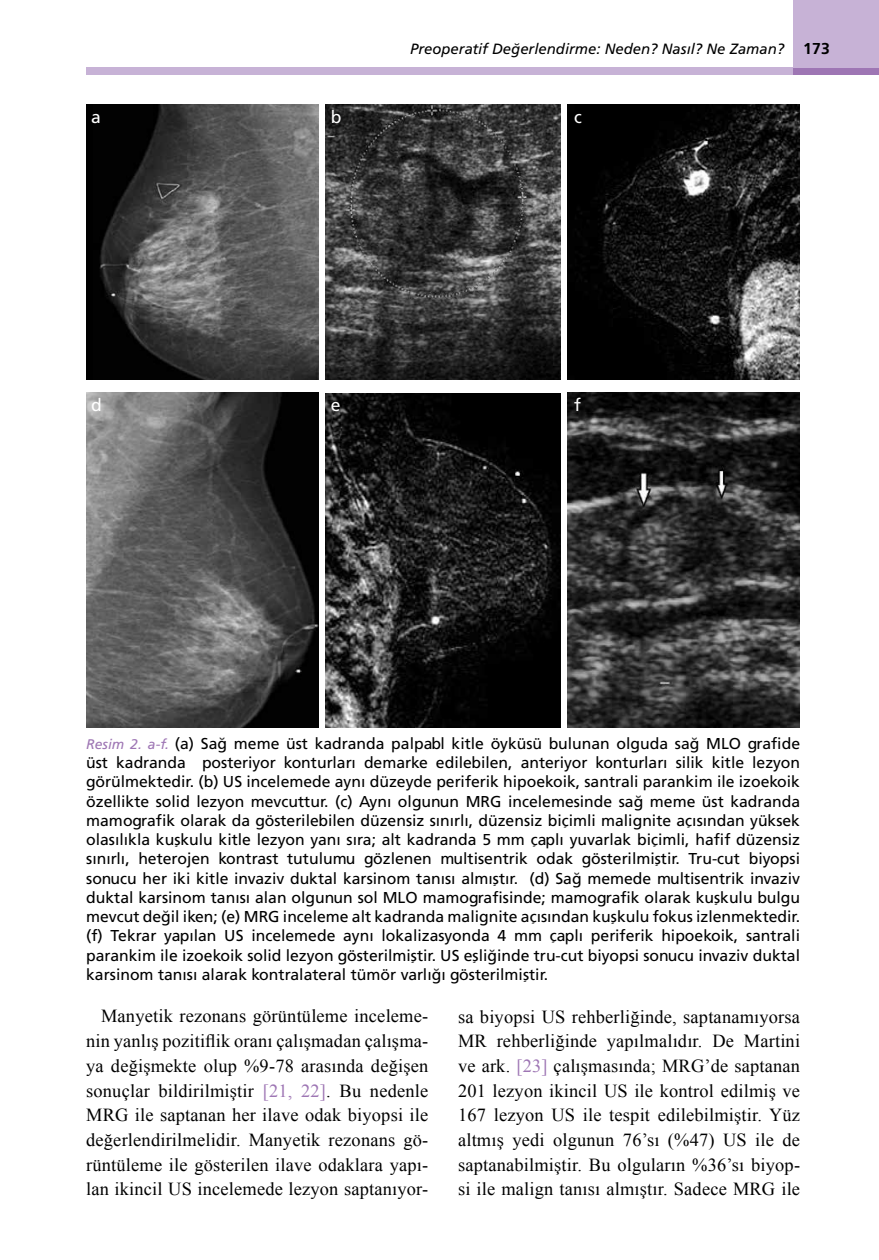
<style>
.page{position:relative;width:879px;height:1260px;background:#fff}
.page>*{position:absolute;margin:0;border:0;box-sizing:border-box;transform-origin:0 0}
.t1{font:18.38px/24.7px "Times New Roman";letter-spacing:.01em;color:#000;text-align:justify}
.t2{font:17.5px "Frutiger Normal Tr";color:#fff}
.t3{font:15.75px/19.2px "Frutiger Normal Tr";color:#000;text-align:justify}
.t4{font:14.88px "Frutiger Italic Tr";color:#000}
.s1{font-family:"Frutiger Bold Tr";font-size:15.75px}
.s2{font-family:"Frutiger Italic Tr";font-size:14px;color:#9e76b4}
.s3{color:#9e76b4}
</style>
<div class="page">
<div style="left:792px;top:68px;width:86px;height:7px;background:#9e76b4"></div>
<div style="left:86px;top:68px;width:706px;height:7px;background:#c7b2d6"></div>
<div style="left:792px;top:0;width:86px;height:68px;background:#c7b2d6"></div>
<img style="left:86px;top:393px;width:232px;height:335px">
<img style="left:86px;top:104px;width:232px;height:275px">
<img style="left:567px;top:393px;width:232px;height:335px">
<img style="left:567px;top:104px;width:232px;height:275px">
<img style="left:325px;top:393px;width:235px;height:335px">
<img style="left:325px;top:104px;width:235px;height:275px">
<p class="t2" style="left:91px;top:106px;width:11px">a</p>
<p class="t2" style="left:91px;top:395px;width:12px">d</p>
<p class="t2" style="left:330px;top:106px;width:12px">b</p>
<p class="t4" style="left:410px;top:40px;width:421px">Preoperatif Değerlendirme: Neden? Nasıl? Ne Zaman? <span class="s1">173</span></p>
<p class="t2" style="left:573px;top:106px;width:9px">c</p>
<p class="t2" style="left:330px;top:395px;width:11px">e</p>
<p class="t2" style="left:573px;top:395px;width:8px">f</p>
<p class="t3" style="left:86px;top:734px;width:715px"><span class="s2">Resim 2. a-f.</span> (a) Sağ meme üst kadranda palpabl kitle öyküsü bulunan olguda sağ MLO grafide üst kadranda posteriyor konturları demarke edilebilen, anteriyor konturları silik kitle lezyon görülmektedir. (b) US incelemede aynı düzeyde periferik hipoekoik, santrali parankim ile izoekoik özellikte solid lezyon mevcuttur. (c) Aynı olgunun MRG incelemesinde sağ meme üst kadranda mamografik olarak da gösterilebilen düzensiz sınırlı, düzensiz biçimli malignite açısından yüksek olasılıkla kuşkulu kitle lezyon yanı sıra; alt kadranda 5 mm çaplı yuvarlak biçimli, hafif düzensiz sınırlı, heterojen kontrast tutulumu gözlenen multisentrik odak gösterilmiştir. Tru-cut biyopsi sonucu her iki kitle invaziv duktal karsinom tanısı almıştır. (d) Sağ memede multisentrik invaziv duktal karsinom tanısı alan olgunun sol MLO mamografisinde; mamografik olarak kuşkulu bulgu mevcut değil iken; (e) MRG inceleme alt kadranda malignite açısından kuşkulu fokus izlenmektedir. (f) Tekrar yapılan US incelemede aynı lokalizasyonda 4 mm çaplı periferik hipoekoik, santrali parankim ile izoekoik solid lezyon gösterilmiştir. US eşliğinde tru-cut biyopsi sonucu invaziv duktal karsinom tanısı alarak kontralateral tümör varlığı gösterilmiştir.</p>
<p class="t1" style="left:86px;top:1004px;width:343px;text-indent:15px">Manyetik rezonans görüntüleme inceleme&shy;nin yanlış pozitiflik oranı çalışmadan çalışma&shy;ya değişmekte olup %9-78 arasında değişen sonuçlar bildirilmiştir <span class="s3">[21, 22]</span>. Bu nedenle MRG ile saptanan her ilave odak biyopsi ile değerlendirilmelidir. Manyetik rezonans gö&shy;rüntüleme ile gösterilen ilave odaklara yapı&shy;lan ikincil US incelemede lezyon saptanıyor-</p>
<p class="t1" style="left:458px;top:1004px;width:343px">sa biyopsi US rehberliğinde, saptanamıyorsa MR rehberliğinde yapılmalıdır. De Martini ve ark. <span class="s3">[23]</span> çalışmasında; MRG’de saptanan 201 lezyon ikincil US ile kontrol edilmiş ve 167 lezyon US ile tespit edilebilmiştir. Yüz altmış yedi olgunun 76’sı (%47) US ile de saptanabilmiştir. Bu olguların %36’sı biyop&shy;si ile malign tanısı almıştır. Sadece MRG ile</p>
</div>
